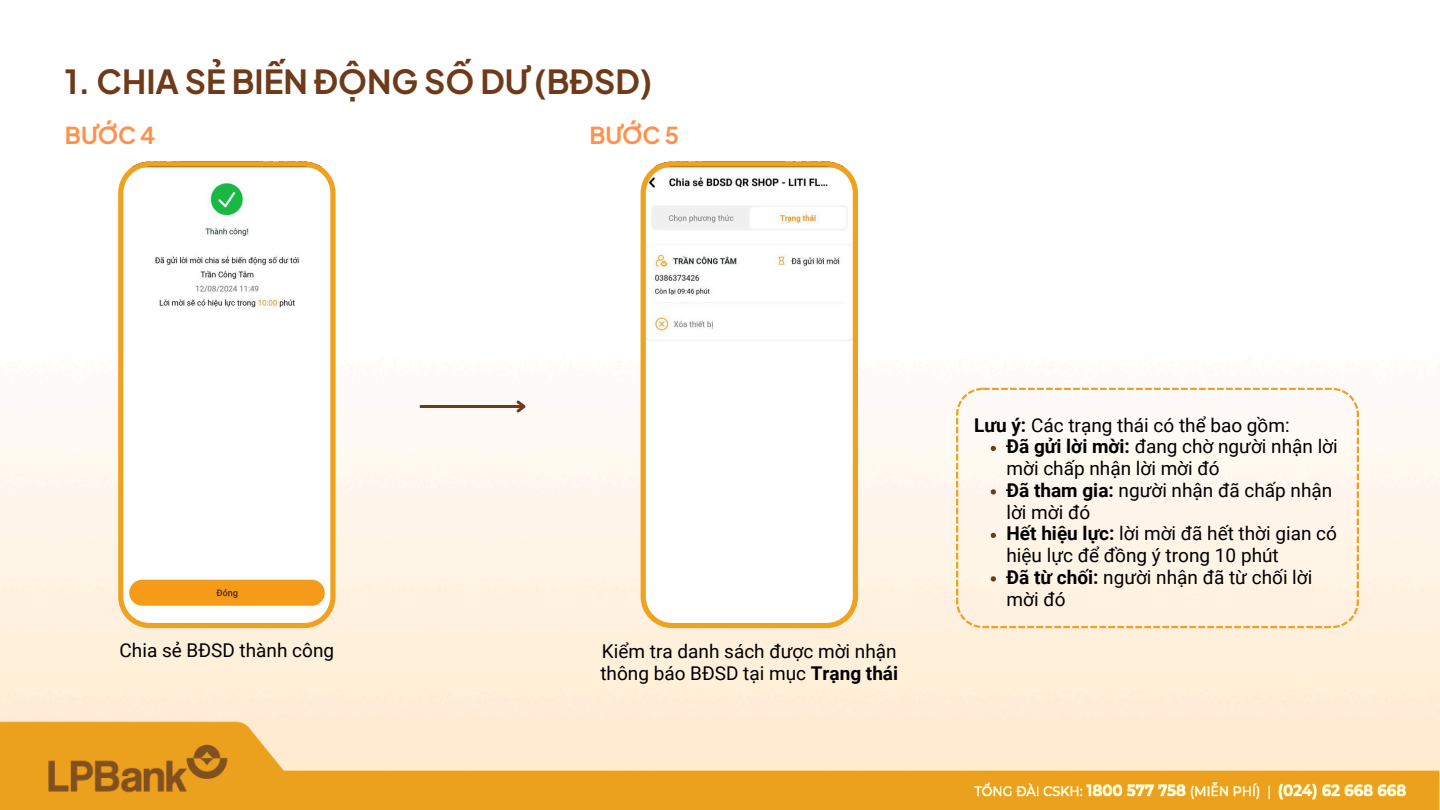
<style>
.page{position:relative;width:1440px;height:810px;background:#fff}
.page>*{position:absolute;margin:0;border:0;box-sizing:border-box;transform-origin:0 0}
.t1{font:700 33px "Plus Jakarta Sans";color:#6e3a1a}
.t2{font:700 23.3px "Plus Jakarta Sans";color:#ff914d}
.t3{font:19px/21.8px "Roboto";color:#000}
.s1{font-weight:700}
</style>
<div class="page">
<img style="left:0;top:161px;width:1440px;height:542px">
<img style="left:0;top:703px;width:1440px;height:107px">
<img style="left:974px;top:783px;width:431px;height:16px">
<svg style="left:118px;top:162px;width:218px;height:466px"></svg>
<svg style="left:641px;top:162px;width:217px;height:466px"></svg>
<svg style="left:956px;top:388px;width:403px;height:240px;fill:#fff5eb"></svg>
<svg style="left:991px;top:446px;width:5px;height:5px"></svg>
<svg style="left:991px;top:489px;width:5px;height:6px"></svg>
<svg style="left:991px;top:533px;width:5px;height:5px"></svg>
<svg style="left:991px;top:576px;width:5px;height:6px"></svg>
<hr style="left:420px;top:405px;width:104px;height:3px;background:#6e3a1a">
<svg style="left:514px;top:398px;width:15px;height:17px"></svg>
<p class="t1" style="left:65px;top:60px;width:589px">1. CHIA SẺ BIẾN ĐỘNG SỐ DƯ (BĐSD)</p>
<p class="t2" style="left:65px;top:120px;width:92px">BƯỚC 4</p>
<p class="t2" style="left:589px;top:120px;width:91px">BƯỚC 5</p>
<p class="t3" style="left:120px;top:639px;width:216px">Chia sẻ BĐSD thành công</p>
<p class="t3" style="left:600px;top:641px;width:299px">Kiểm tra danh sách được mời nhận thông báo BĐSD tại mục <span class="s1">Trạng thái</span></p>
<p class="t3" style="left:974px;top:414px;width:317px"><span class="s1">Lưu ý:</span> Các trạng thái có thể bao gồm:</p>
<p class="t3" style="left:1007px;top:436px;width:333px"><span class="s1">Đã gửi lời mời:</span> đang chờ người nhận lời mời chấp nhận lời mời đó</p>
<p class="t3" style="left:1007px;top:479px;width:327px"><span class="s1">Đã tham gia:</span> người nhận đã chấp nhận lời mời đó</p>
<p class="t3" style="left:1007px;top:523px;width:332px"><span class="s1">Hết hiệu lực:</span> lời mời đã hết thời gian có hiệu lực để đồng ý trong 10 phút</p>
<p class="t3" style="left:1007px;top:566px;width:307px"><span class="s1">Đã từ chối:</span> người nhận đã từ chối lời mời đó</p>
</div>
